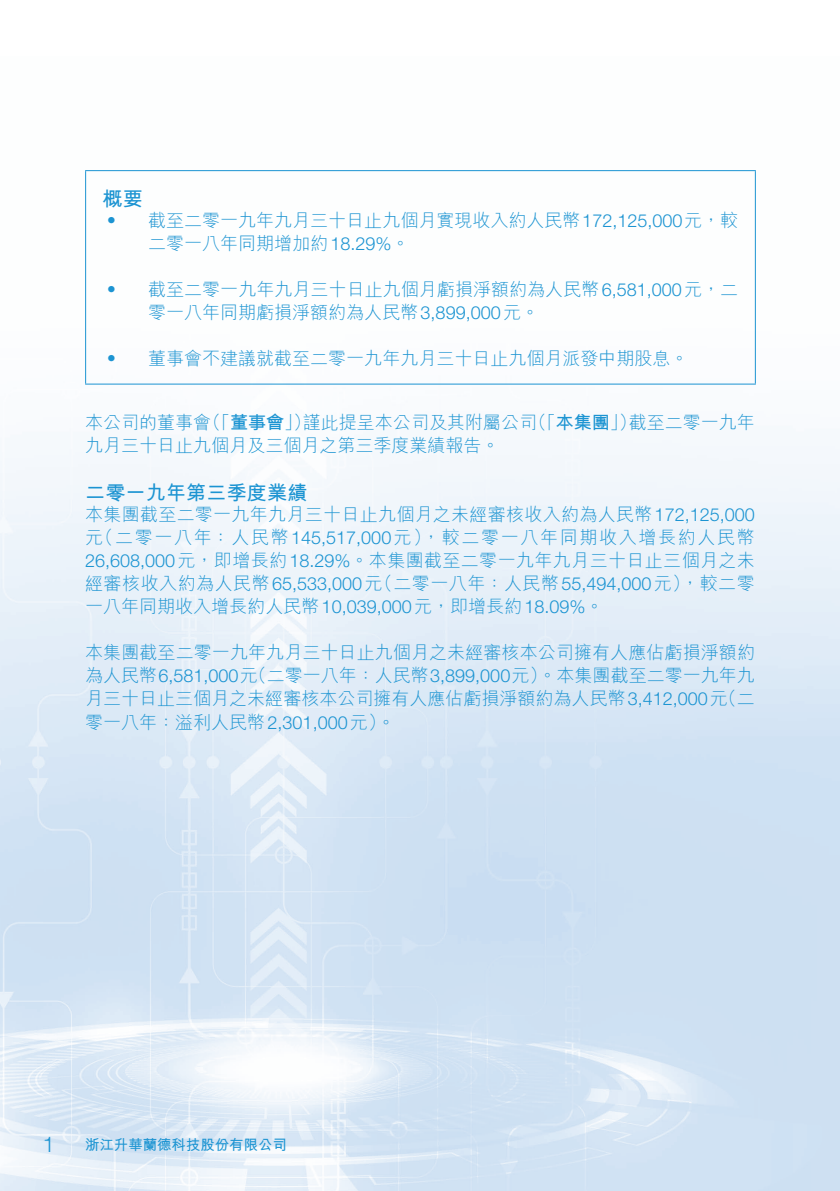
<style>
.page{position:relative;width:840px;height:1191px;background:#fff}
.page>*{position:absolute;margin:0;border:0;box-sizing:border-box;transform-origin:0 0}
.t1{font:300 21.6px "Helvetica Neue LT Std";color:#1c94d2}
.t2{font:700 20px "M Hei HK";letter-spacing:.01em;color:#1c94d2}
.t3{font:300 18px/23px "M Hei HK";color:#1c94d2;text-align:justify}
.t4{font:700 14.4px "M Hei HK";color:#1c94d2}
.s1{font-family:"Helvetica Neue LT Std"}
.s2{font-weight:700}
</style>
<div class="page">
<img style="left:0;top:170px;width:839px;height:1021px">
<hr style="left:85px;top:170px;width:670px;height:1px;background:#1c94d2">
<hr style="left:85px;top:171px;width:1px;height:212px;background:#1c94d2">
<hr style="left:754px;top:171px;width:1px;height:212px;background:#1c94d2">
<hr style="left:85px;top:383px;width:670px;height:1px;background:#1c94d2">
<p class="t2" style="left:103px;top:184px;width:42px">概要</p>
<p class="t3" style="left:103px;top:208px;width:19px">‧</p>
<p class="t3" style="left:103px;top:277px;width:19px">‧</p>
<p class="t3" style="left:103px;top:346px;width:19px">‧</p>
<p class="t3" style="left:148px;top:208px;width:591px">截至二零一九年九月三十日止九個月實現收入約人民幣<span class="s1">172,125,000</span>元，較</p>
<p class="t3" style="left:148px;top:231px;width:263px">二零一八年同期增加約<span class="s1">18.29%</span>。</p>
<p class="t3" style="left:148px;top:277px;width:591px">截至二零一九年九月三十日止九個月虧損淨額約為人民幣<span class="s1">6,581,000</span>元，二</p>
<p class="t3" style="left:148px;top:300px;width:392px">零一八年同期虧損淨額約為人民幣<span class="s1">3,899,000</span>元。</p>
<p class="t3" style="left:148px;top:346px;width:541px">董事會不建議就截至二零一九年九月三十日止九個月派發中期股息。</p>
<p class="t3" style="left:203px;top:410px;width:110px">（「<span class="s2">董事會</span>」）</p>
<p class="t3" style="left:528px;top:410px;width:109px">（「<span class="s2">本集團</span>」）</p>
<p class="t3" style="left:303px;top:410px;width:235px">謹此提呈本公司及其附屬公司</p>
<p class="t3" style="left:85px;top:410px;width:415px">本公司的董事會<br>九月三十日止九個月及三個月之第三季度業績報告。</p>
<p class="t2" style="left:85px;top:478px;width:224px">二零一九年第三季度業績</p>
<p class="t3" style="left:85px;top:502px;width:671px">本集團截至二零一九年九月三十日止九個月之未經審核收入約為人民幣<span class="s1">172,125,000</span>（元 二零一八年：人民幣<span class="s1">145,517,000</span>元，）較二零一八年同期收入增長約人民幣<span class="s1">26,608,000</span>元，即增長約<span class="s1">18.29%</span>。本集團截至二零一九年九月三十日止三個月之未經審核收入約為人民幣<span class="s1">65,533,000</span> （元 二零一八年：人民幣<span class="s1">55,494,000</span>元，）較二零一八年同期收入增長約人民幣<span class="s1">10,039,000</span>元，即增長約<span class="s1">18.09%</span>。</p>
<p class="t3" style="left:85px;top:640px;width:671px">本集團截至二零一九年九月三十日止九個月之未經審核本公司擁有人應佔虧損淨額約為人民幣<span class="s1">6,581,000</span> （元二零一八年：人民幣<span class="s1">3,899,000</span>元）。本集團截至二零一九年九月三十日止三個月之未經審核本公司擁有人應佔虧損淨額約為人民幣<span class="s1">3,412,000</span> （元二零一八年：溢利人民幣<span class="s1">2,301,000</span>元。(</p>
<p class="t3" style="left:628px;top:410px;width:127px">截至二零一九年</p>
<p class="t1" style="left:43px;top:1131px;width:14px">1</p>
<p class="t4" style="left:85px;top:1134px;width:203px">浙江升華蘭德科技股份有限公司</p>
</div>
